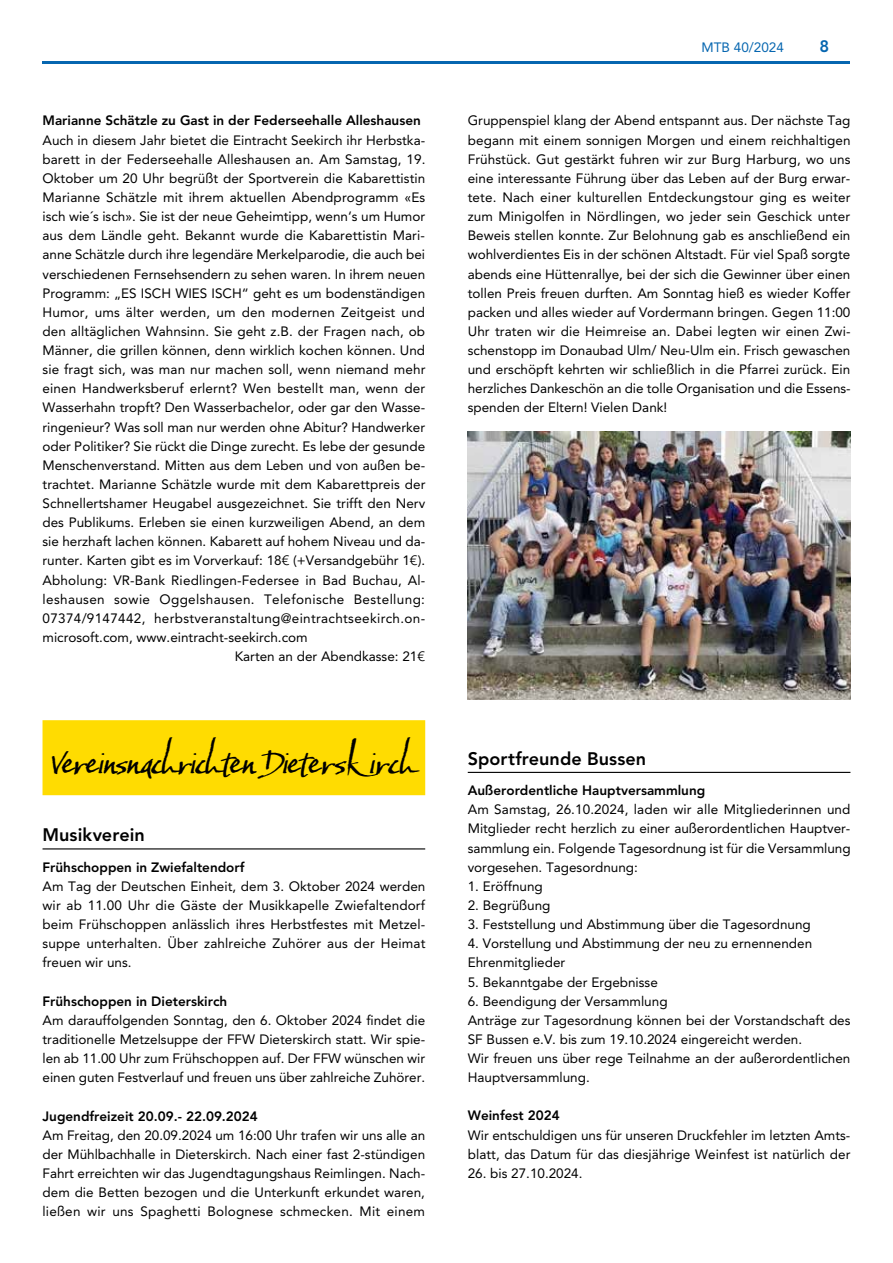
<style>
.page{position:relative;width:893px;height:1263px;background:#fff}
.page>*{position:absolute;margin:0;border:0;box-sizing:border-box;transform-origin:0 0}
.t1{font:37.5px "Baka Too";letter-spacing:-.02em;color:#000}
.t2{font:800 18px "Avenir LT Pro";letter-spacing:.005em;color:#000}
.t3{font:800 16.5px "Avenir LT Pro";color:#0666b0}
.t4{font:13.5px/19.2px "Avenir LT Pro";color:#000;text-align:justify}
.t5{font:800 13.5px "Avenir LT Pro";color:#000}
.t6{font:13.5px "Avenir LT Pro";letter-spacing:.025em;color:#000}
.t7{font:13.5px "Avenir LT Pro";letter-spacing:.03em;color:#000}
.t8{font:13.5px "Avenir LT Pro";color:#0666b0}
</style>
<div class="page">
<hr style="left:43px;top:62px;width:807px;height:2px;background:#0666b0">
<hr style="left:468px;top:772px;width:382px;height:1px;background:#000">
<div style="left:43px;top:720px;width:382px;height:75px;background:#ffdc01"></div>
<hr style="left:43px;top:848px;width:382px;height:1px;background:#000">
<img style="left:468px;top:432px;width:382px;height:267px">
<p class="t5" style="left:43px;top:113px;width:380px">Marianne Schätzle zu Gast in der Federseehalle Alleshausen</p>
<p class="t4" style="left:43px;top:130px;width:384px">Auch in diesem Jahr bietet die Eintracht Seekirch ihr Herbstka-</p>
<p class="t4" style="left:43px;top:149px;width:384px">barett in der Federseehalle Alleshausen an. Am Samstag, 19.</p>
<p class="t4" style="left:43px;top:168px;width:384px">Oktober um 20 Uhr begrüßt der Sportverein die Kabarettistin</p>
<p class="t4" style="left:43px;top:188px;width:384px">Marianne Schätzle mit ihrem aktuellen Abendprogramm «Es</p>
<p class="t4" style="left:43px;top:207px;width:384px">isch wie´s isch». Sie ist der neue Geheimtipp, wenn‘s um Humor</p>
<p class="t4" style="left:43px;top:226px;width:384px">aus dem Ländle geht. Bekannt wurde die Kabarettistin Mari-</p>
<p class="t4" style="left:43px;top:245px;width:384px">anne Schätzle durch ihre legendäre Merkelparodie, die auch bei</p>
<p class="t4" style="left:43px;top:264px;width:384px">verschiedenen Fernsehsendern zu sehen waren. In ihrem neuen</p>
<p class="t4" style="left:43px;top:283px;width:384px">Programm: „ES ISCH WIES ISCH“ geht es um bodenständigen</p>
<p class="t4" style="left:43px;top:302px;width:384px">Humor, ums älter werden, um den modernen Zeitgeist und</p>
<p class="t4" style="left:43px;top:321px;width:384px">den alltäglichen Wahnsinn. Sie geht z.B. der Fragen nach, ob</p>
<p class="t4" style="left:43px;top:341px;width:384px">Männer, die grillen können, denn wirklich kochen können. Und</p>
<p class="t4" style="left:43px;top:360px;width:384px">sie fragt sich, was man nur machen soll, wenn niemand mehr</p>
<p class="t4" style="left:43px;top:379px;width:384px">einen Handwerksberuf erlernt? Wen bestellt man, wenn der</p>
<p class="t4" style="left:43px;top:398px;width:384px">Wasserhahn tropft? Den Wasserbachelor, oder gar den Wasse-</p>
<p class="t4" style="left:43px;top:417px;width:384px">ringenieur? Was soll man nur werden ohne Abitur? Handwerker</p>
<p class="t4" style="left:43px;top:436px;width:384px">oder Politiker? Sie rückt die Dinge zurecht. Es lebe der gesunde</p>
<p class="t4" style="left:43px;top:455px;width:384px">Menschenverstand. Mitten aus dem Leben und von außen be-</p>
<p class="t4" style="left:43px;top:475px;width:384px">trachtet. Marianne Schätzle wurde mit dem Kabarettpreis der</p>
<p class="t4" style="left:43px;top:494px;width:384px">Schnellertshamer Heugabel ausgezeichnet. Sie trifft den Nerv</p>
<p class="t4" style="left:43px;top:513px;width:384px">des Publikums. Erleben sie einen kurzweiligen Abend, an dem</p>
<p class="t4" style="left:43px;top:532px;width:384px">sie herzhaft lachen können. Kabarett auf hohem Niveau und da-</p>
<p class="t4" style="left:43px;top:551px;width:384px">runter. Karten gibt es im Vorverkauf: 18€ (+Versandgebühr 1€).</p>
<p class="t4" style="left:43px;top:570px;width:384px">Abholung: VR-Bank Riedlingen-Federsee in Bad Buchau, Al-</p>
<p class="t7" style="left:43px;top:591px;width:384px">leshausen sowie Oggelshausen. Telefonische Bestellung:</p>
<p class="t6" style="left:43px;top:610px;width:384px">07374/9147442, herbstveranstaltung@eintrachtseekirch.on-</p>
<p class="t4" style="left:43px;top:628px;width:267px">microsoft.com, www.eintracht-seekirch.com</p>
<p class="t4" style="left:235px;top:647px;width:192px">Karten an der Abendkasse: 21€</p>
<h1 class="t1" style="left:51px;top:739px;width:367px">Vereinsnachrichten Dietersk irch</h1>
<h2 class="t2" style="left:43px;top:824px;width:104px">Musikverein</h2>
<p class="t5" style="left:43px;top:859px;width:204px">Frühschoppen in Zwiefaltendorf</p>
<p class="t4" style="left:43px;top:876px;width:384px">Am Tag der Deutschen Einheit, dem 3. Oktober 2024 werden wir ab 11.00 Uhr die Gäste der Musikkapelle Zwiefaltendorf beim Frühschoppen anlässlich ihres Herbstfestes mit Metzel&shy;suppe unterhalten. Über zahlreiche Zuhörer aus der Heimat freuen wir uns.</p>
<p class="t5" style="left:43px;top:993px;width:186px">Frühschoppen in Dieterskirch</p>
<p class="t4" style="left:43px;top:1010px;width:384px">Am darauffolgenden Sonntag, den 6. Oktober 2024 findet die traditionelle Metzelsuppe der FFW Dieterskirch statt. Wir spie&shy;len ab 11.00 Uhr zum Frühschoppen auf. Der FFW wünschen wir einen guten Festverlauf und freuen uns über zahlreiche Zuhörer.</p>
<p class="t5" style="left:43px;top:1108px;width:217px">Jugendfreizeit 20.09.- 22.09.2024</p>
<p class="t4" style="left:43px;top:1125px;width:384px">Am Freitag, den 20.09.2024 um 16:00 Uhr trafen wir uns alle an der Mühlbachhalle in Dieterskirch. Nach einer fast 2-stündigen Fahrt erreichten wir das Jugendtagungshaus Reimlingen. Nach&shy;dem die Betten bezogen und die Unterkunft erkundet waren, ließen wir uns Spaghetti Bolognese schmecken. Mit einem</p>
<p class="t8" style="left:702px;top:39px;width:84px">MTB 40/2024</p>
<p class="t3" style="left:819px;top:36px;width:11px">8</p>
<p class="t4" style="left:468px;top:111px;width:384px">Gruppenspiel klang der Abend entspannt aus. Der nächste Tag begann mit einem sonnigen Morgen und einem reichhaltigen Frühstück. Gut gestärkt fuhren wir zur Burg Harburg, wo uns eine interessante Führung über das Leben auf der Burg erwar&shy;tete. Nach einer kulturellen Entdeckungstour ging es weiter zum Minigolfen in Nördlingen, wo jeder sein Geschick unter Beweis stellen konnte. Zur Belohnung gab es anschließend ein wohlverdientes Eis in der schönen Altstadt. Für viel Spaß sorgte abends eine Hüttenrallye, bei der sich die Gewinner über einen tollen Preis freuen durften. Am Sonntag hieß es wieder Koffer packen und alles wieder auf Vordermann bringen. Gegen 11:00<br>Uhr traten wir die Heimreise an. Dabei legten wir einen Zwi&shy;schenstopp im Donaubad Ulm/ Neu-Ulm ein. Frisch gewaschen und erschöpft kehrten wir schließlich in die Pfarrei zurück. Ein herzliches Dankeschön an die tolle Organisation und die Essens&shy;spenden der Eltern! Vielen Dank!</p>
<h2 class="t2" style="left:468px;top:748px;width:180px">Sportfreunde Bussen</h2>
<p class="t5" style="left:468px;top:782px;width:239px">Außerordentliche Hauptversammlung</p>
<p class="t4" style="left:468px;top:800px;width:384px">Am Samstag, 26.10.2024, laden wir alle Mitgliederinnen und Mitglieder recht herzlich zu einer außerordentlichen Hauptver&shy;sammlung ein. Folgende Tagesordnung ist für die Versammlung vorgesehen. Tagesordnung:</p>
<p class="t4" style="left:468px;top:876px;width:77px">1. Eröffnung</p>
<p class="t4" style="left:468px;top:896px;width:84px">2. Begrüßung</p>
<p class="t4" style="left:468px;top:915px;width:345px">3. Feststellung und Abstimmung über die Tagesordnung</p>
<p class="t4" style="left:468px;top:934px;width:346px">4. Vorstellung und Abstimmung der neu zu ernennenden<br>Ehrenmitglieder</p>
<p class="t4" style="left:468px;top:972px;width:192px">5. Bekanntgabe der Ergebnisse</p>
<p class="t4" style="left:468px;top:991px;width:384px;text-align:left">6. Beendigung der Versammlung<br>Anträge zur Tagesordnung können bei der Vorstandschaft des SF Bussen e.V. bis zum 19.10.2024 eingereicht werden.<br>Wir freuen uns über rege Teilnahme an der außerordentlichen Hauptversammlung.</p>
<p class="t5" style="left:468px;top:1108px;width:93px">Weinfest 2024</p>
<p class="t4" style="left:468px;top:1125px;width:384px">Wir entschuldigen uns für unseren Druckfehler im letzten Amts&shy;blatt, das Datum für das diesjährige Weinfest ist natürlich der</p>
<p class="t4" style="left:468px;top:1163px;width:116px">26. bis 27.10.2024.</p>
</div>
